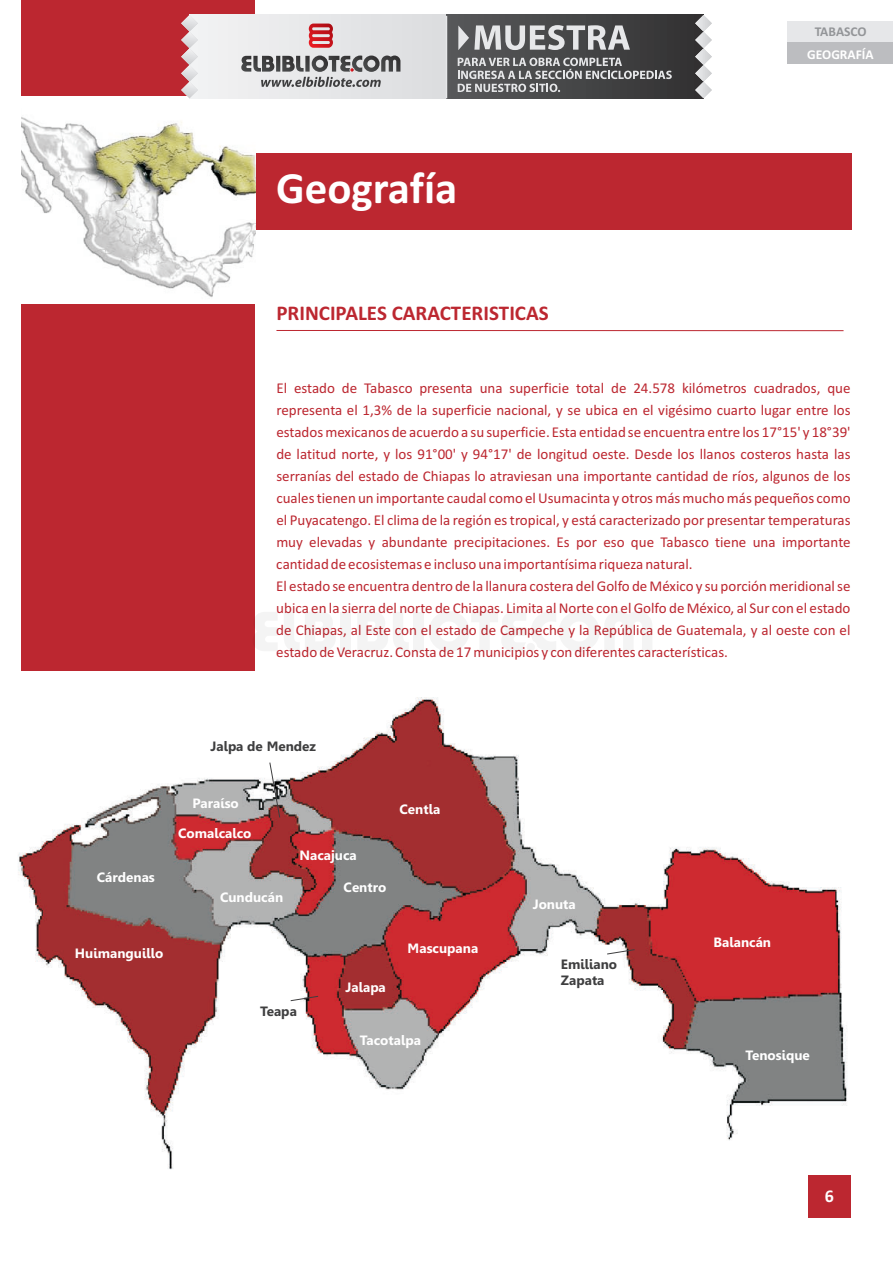
<style>
.page{position:relative;width:893px;height:1263px;background:#fff}
.page>*{position:absolute;margin:0;border:0;box-sizing:border-box;transform-origin:0 0}
.t1{font:700 45px "Calibri";color:#fff}
.t2{font:700 21px "Calibri";color:#bc2730}
.t3{font:700 18px "Calibri";color:#fff}
.t4{font:15px/21.9px "Calibri";color:#bc2730}
.t5{font:700 13.5px "Gisha";color:#fff}
.t6{font:700 13.5px/15.8px "Gisha";color:#3e3e3f}
.t7{font:700 13.5px "Calibri";color:#fff}
.t8{font:700 13.5px "Calibri";color:#939598}
</style>
<div class="page">
<div style="left:227px;top:153px;width:624px;height:77px;background:#bc2730"></div>
<div style="left:21px;top:0;width:234px;height:671px;background:#bc2730"></div>
<img style="left:21px;top:96px;width:234px;height:208px">
<div style="left:808px;top:1175px;width:42px;height:43px;background:#bc2730"></div>
<div style="left:787px;top:21px;width:106px;height:21px;background:#e6e7e9"></div>
<div style="left:787px;top:42px;width:106px;height:22px;background:#bcbdc0"></div>
<hr style="left:276px;top:330px;width:567px;height:1px;background:#bc2730">
<img style="left:18px;top:697px;width:829px;height:472px">
<svg style="left:269px;top:762px;width:11px;height:56px"></svg>
<svg style="left:290px;top:996px;width:28px;height:5px"></svg>
<svg style="left:607px;top:949px;width:28px;height:5px"></svg>
<div style="left:189px;top:15px;width:514px;height:83px;background:#e6e7e9"></div>
<svg style="left:255px;top:612px;width:22px;height:39px"></svg>
<svg style="left:284px;top:612px;width:51px;height:39px"></svg>
<div style="left:340px;top:612px;width:11px;height:39px;background:#f4f4f4"></div>
<svg style="left:358px;top:612px;width:50px;height:39px"></svg>
<div style="left:413px;top:612px;width:11px;height:39px;background:#f4f4f4"></div>
<svg style="left:429px;top:612px;width:223px;height:39px"></svg>
<div style="left:446px;top:15px;width:257px;height:83px;background:linear-gradient(to right,#5a5b5d,#323232)"></div>
<svg style="left:181px;top:15px;width:17px;height:83px"></svg>
<svg style="left:695px;top:15px;width:17px;height:83px"></svg>
<svg style="left:309px;top:24px;width:24px;height:24px"></svg>
<svg style="left:241px;top:56px;width:159px;height:31px"></svg>
<svg style="left:458px;top:58px;width:214px;height:34px"></svg>
<svg style="left:458px;top:25px;width:172px;height:25px"></svg>
<hr style="left:446px;top:16px;width:1px;height:82px;background:#e6e7e9">
<p class="t8" style="left:815px;top:26px;width:53px">TABASCO</p>
<p class="t7" style="left:807px;top:48px;width:68px">GEOGRAFÍA</p>
<h1 class="t1" style="left:276px;top:169px;width:183px">Geografía</h1>
<h2 class="t2" style="left:276px;top:304px;width:274px">PRINCIPALES CARACTERISTICAS</h2>
<p class="t4" style="left:276px;top:379px;width:576px">El estado de Tabasco presenta una superficie total de 24.578 kilómetros cuadrados, que representa el 1,3% de la superficie nacional, y se ubica en el vigésimo cuarto lugar entre los estados mexicanos de acuerdo a su superficie. Esta entidad se encuentra entre los 17°15' y 18°39' de latitud norte, y los 91°00' y 94°17' de longitud oeste. Desde los llanos costeros hasta las serranías del estado de Chiapas lo atraviesan una importante cantidad de ríos, algunos de los cuales tienen un importante caudal como el Usumacinta y otros más mucho más pequeños como el Puyacatengo. El clima de la región es tropical, y está caracterizado por presentar temperaturas muy elevadas y abundante precipitaciones. Es por eso que Tabasco tiene una importante cantidad de ecosistemas e incluso una importantísima riqueza natural.<br>El estado se encuentra dentro de la llanura costera del Golfo de México y su porción meridional se ubica en la sierra del norte de Chiapas. Limita al Norte con el Golfo de México, al Sur con el estado de Chiapas, al Este con el estado de Campeche y la República de Guatemala, y al oeste con el estado de Veracruz. Consta de 17 municipios y con diferentes características.</p>
<p class="t6" style="left:211px;top:740px;width:107px">Jalpa de Mendez</p>
<p class="t5" style="left:97px;top:872px;width:60px">Cárdenas</p>
<p class="t5" style="left:192px;top:798px;width:48px">Paraíso</p>
<p class="t5" style="left:178px;top:828px;width:75px">Comalcalco</p>
<p class="t5" style="left:220px;top:892px;width:65px">Cunducán</p>
<p class="t5" style="left:399px;top:804px;width:42px">Centla</p>
<p class="t5" style="left:299px;top:850px;width:59px">Nacajuca</p>
<p class="t5" style="left:344px;top:882px;width:44px">Centro</p>
<p class="t5" style="left:75px;top:948px;width:90px">Huimanguillo</p>
<p class="t6" style="left:260px;top:1005px;width:38px">Teapa</p>
<p class="t5" style="left:408px;top:942px;width:72px">Mascupana</p>
<p class="t5" style="left:345px;top:981px;width:42px">Jalapa</p>
<p class="t5" style="left:360px;top:1034px;width:63px">Tacotalpa</p>
<p class="t5" style="left:533px;top:898px;width:45px">Jonuta</p>
<p class="t6" style="left:561px;top:957px;width:58px">Emiliano<br>Zapata</p>
<p class="t5" style="left:713px;top:937px;width:59px">Balancán</p>
<p class="t5" style="left:745px;top:1050px;width:66px">Tenosique</p>
<p class="t3" style="left:825px;top:1189px;width:11px">6</p>
</div>
